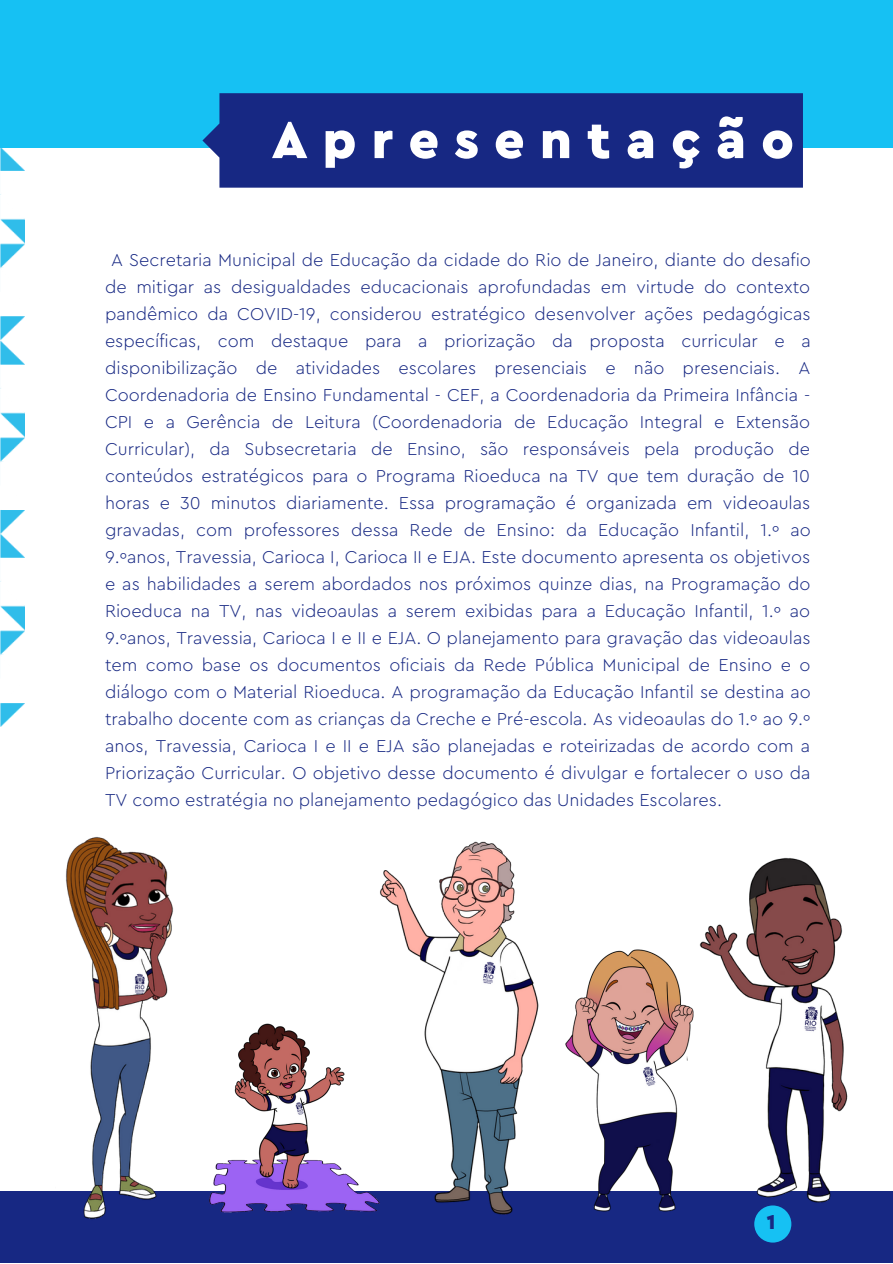
<style>
.page{position:relative;width:893px;height:1264px;background:#fff}
.page>*{position:absolute;margin:0;border:0;box-sizing:border-box;transform-origin:0 0}
.t1{font:900 54px "Cera Pro";letter-spacing:.28em;color:#fff}
.t2{font:900 21.15px "Cera Pro";color:#172883}
.t3{font:300 18px/27px "Cera Pro";color:#172883;text-align:justify}
</style>
<div class="page">
<div style="left:0;top:0;width:892px;height:147px;background:#16c1f3"></div>
<div style="left:0;top:1190px;width:892px;height:72px;background:#172883"></div>
<div style="left:202px;top:93px;width:600px;height:95px;background:#172883"></div>
<div style="left:754px;top:1205px;width:37px;height:37px;background:#16c1f3;border-radius:50%"></div>
<img style="left:0;top:147px;width:24px;height:579px">
<img style="left:555px;top:949px;width:127px;height:263px">
<img style="left:211px;top:1023px;width:143px;height:190px">
<img style="left:16px;top:837px;width:195px;height:382px">
<img style="left:354px;top:841px;width:201px;height:374px">
<img style="left:682px;top:857px;width:210px;height:381px">
<h1 class="t1" style="left:272px;top:114px;width:523px">Apresentação</h1>
<p class="t3" style="left:105px;top:247px;width:707px;text-indent:6px">A Secretaria Municipal de Educação da cidade do Rio de Janeiro, diante do desafio de mitigar as desigualdades educacionais aprofundadas em virtude do contexto pandêmico da COVID-19, considerou estratégico desenvolver ações pedagógicas específicas, com destaque para a priorização da proposta curricular e a disponibilização de atividades escolares presenciais e não presenciais. A Coordenadoria de Ensino Fundamental - CEF, a Coordenadoria da Primeira Infância - CPI e a Gerência de Leitura (Coordenadoria de Educação Integral e Extensão Curricular), da Subsecretaria de Ensino, são responsáveis pela produção de conteúdos estratégicos para o Programa Rioeduca na TV que tem duração de 10 horas e 30 minutos diariamente. Essa programação é organizada em videoaulas gravadas, com professores dessa Rede de Ensino: da Educação Infantil, 1.º ao 9.ºanos, Travessia, Carioca I, Carioca II e EJA. Este documento apresenta os objetivos e as habilidades a serem abordados nos próximos quinze dias, na Programação do Rioeduca na TV, nas videoaulas a serem exibidas para a Educação Infantil, 1.º ao 9.ºanos, Travessia, Carioca I e II e EJA. O planejamento para gravação das videoaulas tem como base os documentos oficiais da Rede Pública Municipal de Ensino e o diálogo com o Material Rioeduca. A programação da Educação Infantil se destina ao trabalho docente com as crianças da Creche e Pré-escola. As videoaulas do 1.º ao 9.º anos, Travessia, Carioca I e II e EJA são planejadas e roteirizadas de acordo com a Priorização Curricular. O objetivo desse documento é divulgar e fortalecer o uso da TV como estratégia no planejamento pedagógico das Unidades Escolares.</p>
<p class="t2" style="left:766px;top:1211px;width:10px">1</p>
</div>
